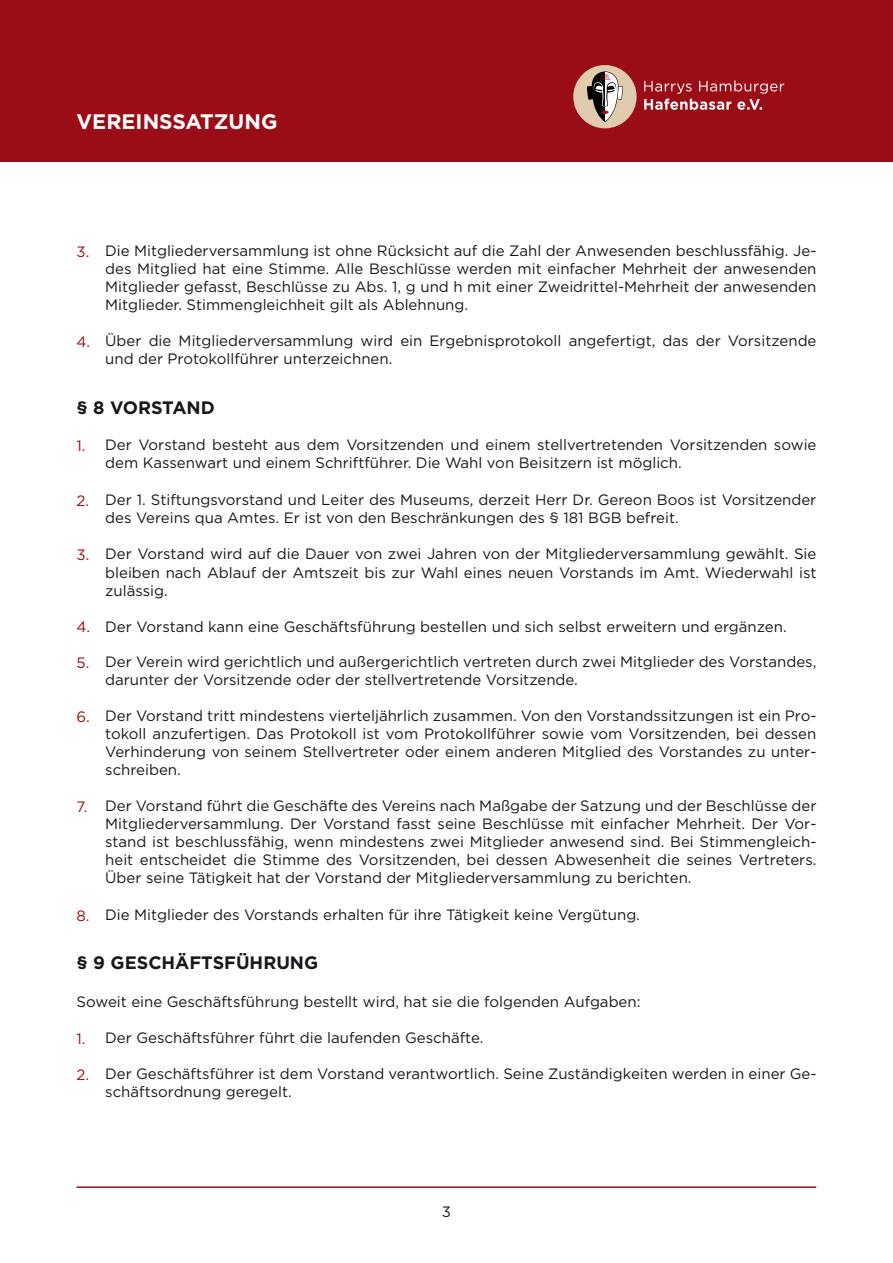
<style>
.page{position:relative;width:893px;height:1263px;background:#fff}
.page>*{position:absolute;margin:0;border:0;box-sizing:border-box;transform-origin:0 0}
.t1{font:700 21px "Gotham";color:#fff}
.t2{font:700 18px "Gotham";color:#1a171c}
.t3{font:15px/18px "Gotham";color:#1a171c}
.t4{font:15px "Gotham";color:#9b0d16}
</style>
<div class="page">
<div style="left:0;top:0;width:893px;height:162px;background:#9b0d16"></div>
<div style="left:573px;top:65px;width:64px;height:63px;background:#e0cbaf;border-radius:50%"></div>
<svg style="left:587px;top:71px;width:36px;height:51px"></svg>
<svg style="left:644px;top:80px;width:140px;height:30px"></svg>
<hr style="left:77px;top:1186px;width:739px;height:2px;background:#9b0d16">
<p class="t1" style="left:77px;top:109px;width:202px">VEREINSSATZUNG</p>
<p class="t4" style="left:77px;top:242px;width:14px">3.</p>
<p class="t4" style="left:77px;top:332px;width:15px">4.</p>
<p class="t3" style="left:105px;top:241px;width:713px;text-align:justify">Die Mitgliederversammlung ist ohne Rücksicht auf die Zahl der Anwesenden beschlussfähig. Je&shy;des Mitglied hat eine Stimme. Alle Beschlüsse werden mit einfacher Mehrheit der anwesenden Mitglieder gefasst, Beschlüsse zu Abs. 1, g und h mit einer Zweidrittel-Mehrheit der anwesenden Mitglieder. Stimmengleichheit gilt als Ablehnung.</p>
<p class="t3" style="left:105px;top:331px;width:713px">Über die Mitgliederversammlung wird ein Ergebnisprotokoll angefertigt, das der Vorsitzende und der Protokollführer unterzeichnen.</p>
<p class="t2" style="left:77px;top:397px;width:140px">§ 8 VORSTAND</p>
<p class="t4" style="left:77px;top:436px;width:11px">1.</p>
<p class="t4" style="left:77px;top:491px;width:14px">2.</p>
<p class="t4" style="left:77px;top:545px;width:14px">3.</p>
<p class="t4" style="left:77px;top:618px;width:15px">4.</p>
<p class="t4" style="left:77px;top:653px;width:14px">5.</p>
<p class="t4" style="left:77px;top:707px;width:15px">6.</p>
<p class="t4" style="left:77px;top:797px;width:13px">7.</p>
<p class="t4" style="left:77px;top:906px;width:15px">8.</p>
<p class="t3" style="left:105px;top:435px;width:713px">Der Vorstand besteht aus dem Vorsitzenden und einem stellvertretenden Vorsitzenden sowie dem Kassenwart und einem Schriftführer. Die Wahl von Beisitzern ist möglich.</p>
<p class="t3" style="left:105px;top:490px;width:713px">Der 1. Stiftungsvorstand und Leiter des Museums, derzeit Herr Dr. Gereon Boos ist Vorsitzender des Vereins qua Amtes. Er ist von den Beschränkungen des § 181 BGB befreit.</p>
<p class="t3" style="left:105px;top:545px;width:713px;text-align:justify">Der Vorstand wird auf die Dauer von zwei Jahren von der Mitgliederversammlung gewählt. Sie bleiben nach Ablauf der Amtszeit bis zur Wahl eines neuen Vorstands im Amt. Wiederwahl ist zulässig.</p>
<p class="t3" style="left:105px;top:617px;width:683px">Der Vorstand kann eine Geschäftsführung bestellen und sich selbst erweitern und ergänzen.</p>
<p class="t3" style="left:105px;top:652px;width:713px">Der Verein wird gerichtlich und außergerichtlich vertreten durch zwei Mitglieder des Vorstandes, darunter der Vorsitzende oder der stellvertretende Vorsitzende.</p>
<p class="t3" style="left:105px;top:707px;width:713px;text-align:justify">Der Vorstand tritt mindestens vierteljährlich zusammen. Von den Vorstandssitzungen ist ein Pro&shy;tokoll anzufertigen. Das Protokoll ist vom Protokollführer sowie vom Vorsitzenden, bei dessen Verhinderung von seinem Stellvertreter oder einem anderen Mitglied des Vorstandes zu unter&shy;schreiben.</p>
<p class="t3" style="left:105px;top:796px;width:713px;text-align:justify">Der Vorstand führt die Geschäfte des Vereins nach Maßgabe der Satzung und der Beschlüsse der Mitgliederversammlung. Der Vorstand fasst seine Beschlüsse mit einfacher Mehrheit. Der Vor&shy;stand ist beschlussfähig, wenn mindestens zwei Mitglieder anwesend sind. Bei Stimmengleich&shy;heit entscheidet die Stimme des Vorsitzenden, bei dessen Abwesenheit die seines Vertreters.<br>Über seine Tätigkeit hat der Vorstand der Mitgliederversammlung zu berichten.</p>
<p class="t3" style="left:105px;top:905px;width:536px">Die Mitglieder des Vorstands erhalten für ihre Tätigkeit keine Vergütung.</p>
<p class="t2" style="left:77px;top:952px;width:243px">§ 9 GESCHÄFTSFÜHRUNG</p>
<p class="t3" style="left:77px;top:992px;width:565px">Soweit eine Geschäftsführung bestellt wird, hat sie die folgenden Aufgaben:</p>
<p class="t4" style="left:77px;top:1029px;width:11px">1.</p>
<p class="t4" style="left:77px;top:1065px;width:14px">2.</p>
<p class="t3" style="left:105px;top:1029px;width:380px">Der Geschäftsführer führt die laufenden Geschäfte.</p>
<p class="t3" style="left:105px;top:1064px;width:713px">Der Geschäftsführer ist dem Vorstand verantwortlich. Seine Zuständigkeiten werden in einer Ge&shy;schäftsordnung geregelt.</p>
<p class="t3" style="left:442px;top:1202px;width:11px">3</p>
</div>
